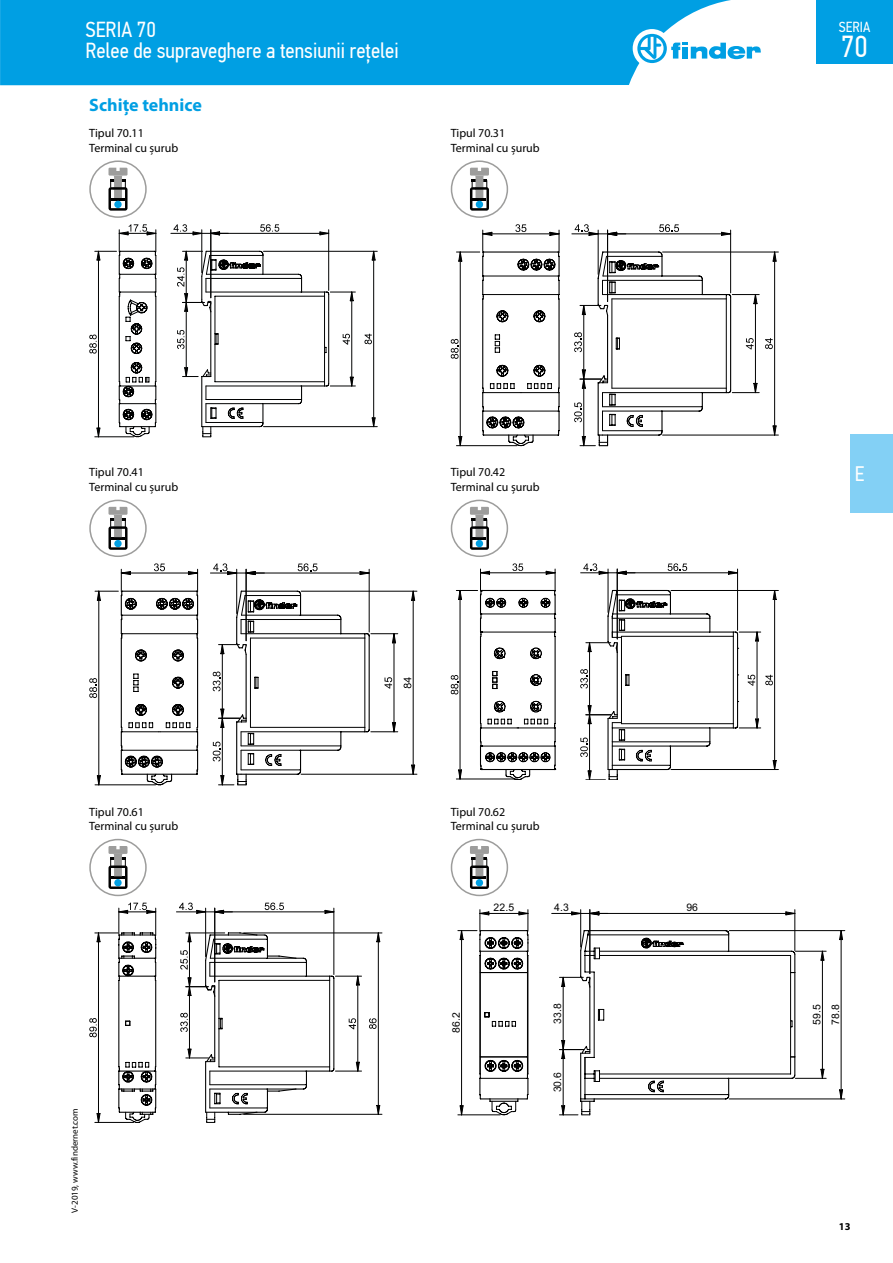
<style>
.page{position:relative;width:893px;height:1263px;background:#fff}
.page>*{position:absolute;margin:0;border:0;box-sizing:border-box;transform-origin:0 0}
.t1{font:30.3px "PF Din Text Cond Pro";color:#fff}
.t2{font:21.75px/21px "PF Din Text Cond Pro";color:#fff}
.t3{font:21px "PF Din Text Cond Pro";color:#fff}
.t4{font:700 18px "Myriad Pro";color:#009fe3}
.t5{font:14.55px "PF Din Text Cond Pro";color:#fff}
.t6{font:12px/14.7px "Myriad Pro";color:#000}
.t7{font:10.5px/18.6px "Arial";letter-spacing:.01em;color:#000}
.t8{font:700 10.5px "Myriad Pro";color:#000}
.t9{font:9px "Myriad Pro";color:#000}
</style>
<div class="page">
<div style="left:850px;top:434px;width:43px;height:78px;background:#83d0f5"></div>
<div style="left:89px;top:160px;width:58px;height:58px;border:2px solid #9d9d9c;border-radius:50%"></div>
<svg style="left:108px;top:168px;width:20px;height:43px"></svg>
<hr style="left:263px;top:251px;width:114px;height:1px;background:#010202">
<hr style="left:263px;top:426px;width:114px;height:1px;background:#010202">
<svg style="left:364px;top:334px;width:8px;height:10px"></svg>
<svg style="left:372px;top:251px;width:3px;height:9px"></svg>
<svg style="left:372px;top:418px;width:3px;height:9px"></svg>
<hr style="left:373px;top:251px;width:1px;height:176px;background:#010202">
<svg style="left:89px;top:224px;width:266px;height:213px"></svg>
<div style="left:451px;top:160px;width:57px;height:58px;border:2px solid #9d9d9c;border-radius:50%"></div>
<svg style="left:470px;top:168px;width:19px;height:43px"></svg>
<svg style="left:574px;top:251px;width:185px;height:195px"></svg>
<hr style="left:755px;top:295px;width:1px;height:98px;background:#000">
<hr style="left:662px;top:252px;width:116px;height:1px;background:#000">
<hr style="left:662px;top:435px;width:116px;height:1px;background:#000">
<svg style="left:765px;top:338px;width:8px;height:11px"></svg>
<svg style="left:773px;top:252px;width:3px;height:9px"></svg>
<svg style="left:773px;top:426px;width:3px;height:9px"></svg>
<hr style="left:774px;top:252px;width:1px;height:183px;background:#000">
<hr style="left:730px;top:230px;width:1px;height:63px;background:#000">
<svg style="left:659px;top:224px;width:20px;height:8px"></svg>
<svg style="left:721px;top:232px;width:10px;height:4px"></svg>
<hr style="left:608px;top:234px;width:123px;height:1px;background:#000">
<hr style="left:607px;top:230px;width:1px;height:72px;background:#000">
<hr style="left:598px;top:230px;width:1px;height:44px;background:#000">
<svg style="left:608px;top:232px;width:9px;height:4px"></svg>
<svg style="left:575px;top:224px;width:23px;height:12px"></svg>
<hr style="left:572px;top:234px;width:54px;height:1px;background:#000">
<svg style="left:451px;top:224px;width:109px;height:222px"></svg>
<div style="left:89px;top:500px;width:58px;height:57px;border:2px solid #9d9d9c;border-radius:50%"></div>
<svg style="left:108px;top:507px;width:20px;height:43px"></svg>
<svg style="left:213px;top:590px;width:185px;height:195px"></svg>
<hr style="left:394px;top:634px;width:1px;height:98px;background:#000">
<hr style="left:301px;top:591px;width:116px;height:1px;background:#000">
<hr style="left:301px;top:774px;width:116px;height:1px;background:#000">
<svg style="left:404px;top:677px;width:7px;height:11px"></svg>
<svg style="left:411px;top:591px;width:4px;height:9px"></svg>
<svg style="left:411px;top:765px;width:4px;height:9px"></svg>
<hr style="left:413px;top:591px;width:1px;height:183px;background:#000">
<hr style="left:369px;top:569px;width:1px;height:63px;background:#000">
<svg style="left:298px;top:563px;width:20px;height:8px"></svg>
<svg style="left:360px;top:571px;width:9px;height:4px"></svg>
<hr style="left:246px;top:573px;width:123px;height:1px;background:#000">
<hr style="left:246px;top:569px;width:1px;height:72px;background:#000">
<hr style="left:236px;top:569px;width:1px;height:44px;background:#000">
<svg style="left:246px;top:571px;width:9px;height:4px"></svg>
<svg style="left:213px;top:563px;width:24px;height:12px"></svg>
<hr style="left:210px;top:573px;width:54px;height:1px;background:#000">
<svg style="left:89px;top:563px;width:109px;height:222px"></svg>
<div style="left:451px;top:500px;width:57px;height:57px;border:2px solid #9d9d9c;border-radius:50%"></div>
<svg style="left:470px;top:507px;width:19px;height:43px"></svg>
<hr style="left:671px;top:590px;width:107px;height:1px;background:#000">
<hr style="left:671px;top:769px;width:107px;height:1px;background:#000">
<svg style="left:451px;top:563px;width:325px;height:217px"></svg>
<hr style="left:774px;top:590px;width:1px;height:179px;background:#000">
<div style="left:89px;top:839px;width:58px;height:57px;border:2px solid #9d9d9c;border-radius:50%"></div>
<svg style="left:108px;top:846px;width:20px;height:43px"></svg>
<hr style="left:244px;top:933px;width:138px;height:1px;background:#000">
<hr style="left:244px;top:1114px;width:138px;height:1px;background:#000">
<svg style="left:369px;top:1018px;width:8px;height:11px"></svg>
<svg style="left:377px;top:933px;width:3px;height:9px"></svg>
<svg style="left:377px;top:1105px;width:3px;height:9px"></svg>
<hr style="left:378px;top:933px;width:1px;height:181px;background:#000">
<hr style="left:95px;top:1122px;width:39px;height:1px;background:#000">
<hr style="left:205px;top:908px;width:1px;height:48px;background:#000">
<svg style="left:179px;top:902px;width:27px;height:11px"></svg>
<hr style="left:176px;top:911px;width:56px;height:1px;background:#000">
<hr style="left:214px;top:908px;width:1px;height:74px;background:#000">
<hr style="left:334px;top:908px;width:1px;height:66px;background:#000">
<svg style="left:265px;top:902px;width:19px;height:8px"></svg>
<svg style="left:215px;top:910px;width:9px;height:3px"></svg>
<svg style="left:325px;top:910px;width:9px;height:3px"></svg>
<hr style="left:215px;top:911px;width:119px;height:1px;background:#000">
<svg style="left:89px;top:902px;width:67px;height:220px"></svg>
<svg style="left:180px;top:932px;width:182px;height:191px"></svg>
<hr style="left:189px;top:933px;width:1px;height:54px;background:#000">
<div style="left:451px;top:839px;width:57px;height:57px;border:2px solid #9d9d9c;border-radius:50%"></div>
<svg style="left:470px;top:846px;width:19px;height:43px"></svg>
<svg style="left:458px;top:910px;width:71px;height:205px"></svg>
<hr style="left:461px;top:930px;width:1px;height:185px;background:#000">
<hr style="left:795px;top:951px;width:31px;height:1px;background:#000">
<hr style="left:795px;top:1078px;width:31px;height:1px;background:#000">
<svg style="left:821px;top:951px;width:3px;height:9px"></svg>
<svg style="left:821px;top:1069px;width:3px;height:9px"></svg>
<hr style="left:822px;top:951px;width:1px;height:127px;background:#000">
<hr style="left:729px;top:930px;width:116px;height:1px;background:#000">
<hr style="left:729px;top:1099px;width:116px;height:1px;background:#000">
<svg style="left:839px;top:930px;width:4px;height:10px"></svg>
<svg style="left:839px;top:1090px;width:4px;height:9px"></svg>
<hr style="left:841px;top:930px;width:1px;height:169px;background:#000">
<hr style="left:580px;top:910px;width:1px;height:37px;background:#000">
<svg style="left:571px;top:912px;width:10px;height:3px"></svg>
<hr style="left:552px;top:913px;width:56px;height:1px;background:#000">
<hr style="left:590px;top:910px;width:1px;height:64px;background:#000">
<hr style="left:795px;top:910px;width:1px;height:41px;background:#000">
<svg style="left:590px;top:912px;width:9px;height:3px"></svg>
<svg style="left:786px;top:912px;width:9px;height:3px"></svg>
<hr style="left:590px;top:913px;width:205px;height:1px;background:#000">
<svg style="left:559px;top:929px;width:237px;height:186px"></svg>
<hr style="left:563px;top:977px;width:1px;height:72px;background:#000">
<div style="left:0;top:0;width:731px;height:85px;background:#009fe3"></div>
<div style="left:633px;top:29px;width:38px;height:39px;background:#fff;border-radius:50%"></div>
<svg style="left:637px;top:34px;width:124px;height:29px"></svg>
<div style="left:816px;top:0;width:77px;height:64px;background:#009fe3"></div>
<h2 class="t2" style="left:85px;top:19px;width:315px">SERIA 70<br>Relee de supraveghere a tensiunii reţelei</h2>
<h3 class="t4" style="left:89px;top:93px;width:114px">Schiţe tehnice</h3>
<p class="t6" style="left:89px;top:126px;width:90px">Tipul 70.11<br>Terminal cu şurub</p>
<p class="t6" style="left:451px;top:126px;width:90px">Tipul 70.31<br>Terminal cu şurub</p>
<p class="t6" style="left:89px;top:465px;width:90px">Tipul 70.41<br>Terminal cu şurub</p>
<p class="t6" style="left:451px;top:465px;width:90px">Tipul 70.42<br>Terminal cu şurub</p>
<p class="t6" style="left:89px;top:804px;width:90px">Tipul 70.61<br>Terminal cu şurub</p>
<p class="t6" style="left:451px;top:804px;width:90px">Tipul 70.62<br>Terminal cu şurub</p>
<p class="t7" style="left:494px;top:898px;width:22px">22.5</p>
<p class="t7" style="left:554px;top:898px;width:16px">4.3</p>
<p class="t7" style="left:686px;top:898px;width:13px">96</p>
<p class="t5" style="left:839px;top:19px;width:33px">SERIA</p>
<h1 class="t1" style="left:841px;top:28px;width:28px">70</h1>
<h3 class="t3" style="left:855px;top:461px;width:11px">E</h3>
<p class="t7" style="left:548px;top:1024px;width:22px;rotate:-90deg">33.8</p>
<p class="t7" style="left:447px;top:1033px;width:22px;rotate:-90deg">86.2</p>
<p class="t7" style="left:808px;top:1025px;width:22px;rotate:-90deg">59.5<br>78.8</p>
<p class="t9" style="left:69px;top:1213px;width:106px;rotate:-90deg">V-2019, www.findernet.com</p>
<p class="t7" style="left:548px;top:1092px;width:22px;rotate:-90deg">30.6</p>
<p class="t8" style="left:839px;top:1219px;width:13px">13</p>
</div>
